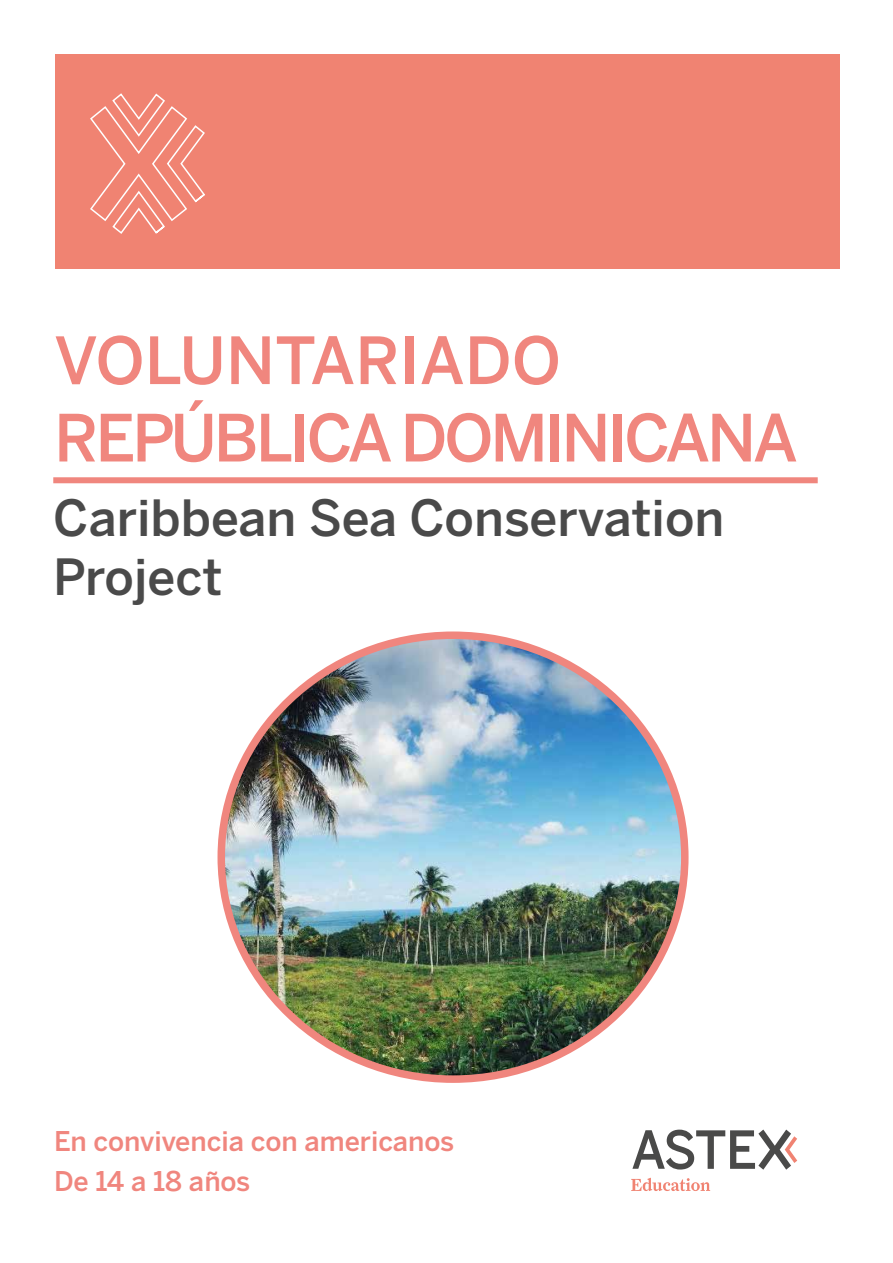
<style>
.page{position:relative;width:893px;height:1263px;background:#fff}
.page>*{position:absolute;margin:0;border:0;box-sizing:border-box;transform-origin:0 0}
.t1{font:500 64.5px/77.4px "Benton Sans";letter-spacing:-.05em;color:#f0867e}
.t2{font:500 49.5px/59.4px "Benton Sans";color:#4a4a4a}
.t3{font:500 27px/39.2px "Benton Sans";color:#f0867e}
</style>
<div class="page">
<svg style="left:632px;top:1129px;width:165px;height:41px"></svg>
<svg style="left:631px;top:1178px;width:79px;height:13px"></svg>
<div style="left:53px;top:477px;width:765px;height:6px;background:#f0867e"></div>
<div style="left:55px;top:54px;width:785px;height:214px;background:#f08372"></div>
<svg style="left:90px;top:93px;width:115px;height:141px"></svg>
<img style="left:221px;top:640px;width:464px;height:439px">
<h1 class="t1" style="left:54px;top:323px;width:745px">VOLUNTARIADO<br>REPÚBLICA DOMINICANA</h1>
<h2 class="t2" style="left:53px;top:488px;width:673px">Caribbean Sea Conservation<br>Project</h2>
<p class="t3" style="left:54px;top:1122px;width:402px">En convivencia con americanos<br>De 14 a 18 años</p>
</div>
